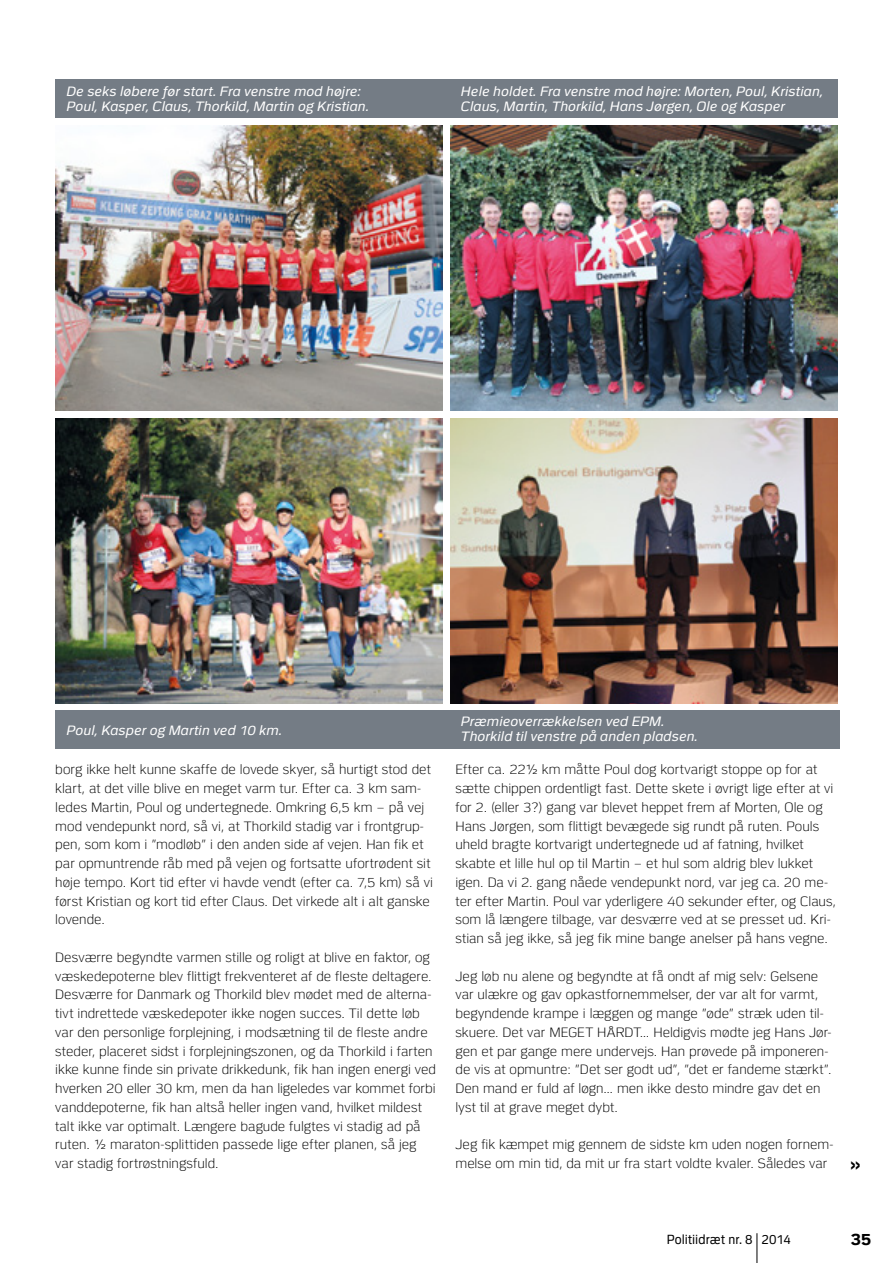
<style>
.page{position:relative;width:893px;height:1263px;background:#fff}
.page>*{position:absolute;margin:0;border:0;box-sizing:border-box;transform-origin:0 0}
.t1{font:500 24px "Helvetica Neue LT Std";color:#000}
.t2{font:700 16.5px "Politi";color:#000}
.t3{font:300 13.5px/18.8px "Politi";color:#000}
.t4{font:italic 13.5px/15px "Politi";letter-spacing:.01em;color:#fff}
.t5{font:13.2px "Politi";letter-spacing:.005em;color:#000;scale:.91 1}
</style>
<div class="page">
<hr style="left:757px;top:1233px;width:1px;height:30px;background:#000">
<img style="left:451px;top:125px;width:387px;height:285px">
<img style="left:55px;top:125px;width:387px;height:285px">
<img style="left:55px;top:418px;width:387px;height:285px">
<img style="left:451px;top:418px;width:387px;height:285px">
<div style="left:55px;top:711px;width:785px;height:38px;background:#747c85"></div>
<div style="left:55px;top:80px;width:783px;height:38px;background:#747c85"></div>
<p class="t4" style="left:66px;top:84px;width:304px">De seks løbere før start. Fra venstre mod højre:<br>Poul, Kasper, Claus, Thorkild, Martin og Kristian.</p>
<p class="t4" style="left:460px;top:84px;width:364px">Hele holdet. Fra venstre mod højre: Morten, Poul, Kristian,<br>Claus, Martin, Thorkild, Hans Jørgen, Ole og Kasper</p>
<p class="t4" style="left:66px;top:723px;width:217px">Poul, Kasper og Martin ved 10 km.</p>
<p class="t3" style="left:55px;top:760px;width:379px">borg ikke helt kunne skaffe de lovede skyer, så hurtigt stod det klart, at det ville blive en meget varm tur. Efter ca. 3 km sam&shy;ledes Martin, Poul og undertegnede. Omkring 6,5 km – på vej mod vendepunkt nord, så vi, at Thorkild stadig var i frontgrup&shy;pen, som kom i ”modløb” i den anden side af vejen. Han fik et par opmuntrende råb med på vejen og fortsatte ufortrødent sit høje tempo. Kort tid efter vi havde vendt (efter ca. 7,5 km) så vi først Kristian og kort tid efter Claus. Det virkede alt i alt ganske lovende.</p>
<p class="t3" style="left:55px;top:948px;width:382px">Desværre begyndte varmen stille og roligt at blive en faktor, og væskedepoterne blev flittigt frekventeret af de fleste deltagere.<br>Desværre for Danmark og Thorkild blev mødet med de alterna&shy;tivt indrettede væskedepoter ikke nogen succes. Til dette løb var den personlige forplejning, i modsætning til de fleste andre steder, placeret sidst i forplejningszonen, og da Thorkild i farten ikke kunne finde sin private drikkedunk, fik han ingen energi ved hverken 20 eller 30 km, men da han ligeledes var kommet forbi vanddepoterne, fik han altså heller ingen vand, hvilket mildest talt ikke var optimalt. Længere bagude fulgtes vi stadig ad på ruten. ½ maraton-splittiden passede lige efter planen, så jeg var stadig fortrøstningsfuld.</p>
<p class="t4" style="left:460px;top:714px;width:239px">Præmieoverrækkelsen ved EPM.<br>Thorkild til venstre på anden pladsen.</p>
<p class="t3" style="left:455px;top:760px;width:382px">Efter ca. 22½ km måtte Poul dog kortvarigt stoppe op for at sætte chippen ordentligt fast. Dette skete i øvrigt lige efter at vi for 2. (eller 3?) gang var blevet heppet frem af Morten, Ole og Hans Jørgen, som flittigt bevægede sig rundt på ruten. Pouls uheld bragte kortvarigt undertegnede ud af fatning, hvilket skabte et lille hul op til Martin – et hul som aldrig blev lukket igen. Da vi 2. gang nåede vendepunkt nord, var jeg ca. 20 me&shy;ter efter Martin. Poul var yderligere 40 sekunder efter, og Claus, som lå længere tilbage, var desværre ved at se presset ud. Kri&shy;stian så jeg ikke, så jeg fik mine bange anelser på hans vegne.</p>
<p class="t3" style="left:455px;top:967px;width:378px">Jeg løb nu alene og begyndte at få ondt af mig selv: Gelsene var ulækre og gav opkastfornemmelser, der var alt for varmt, begyndende krampe i læggen og mange ”øde” stræk uden til&shy;skuere. Det var MEGET HÅRDT… Heldigvis mødte jeg Hans Jør&shy;gen et par gange mere undervejs. Han prøvede på imponeren&shy;de vis at opmuntre: ”Det ser godt ud”, ”det er fandeme stærkt”.<br>Den mand er fuld af løgn… men ikke desto mindre gav det en lyst til at grave meget dybt.</p>
<p class="t3" style="left:455px;top:1135px;width:380px">Jeg fik kæmpet mig gennem de sidste km uden nogen fornem&shy;melse om min tid, da mit ur fra start voldte kvaler. Således var</p>
<h1 class="t1" style="left:850px;top:1149px;width:13px">»</h1>
<p class="t5" style="left:667px;top:1232px;width:138px">Politiidræt nr. 8 2014</p>
<p class="t2" style="left:851px;top:1230px;width:22px">35</p>
</div>
